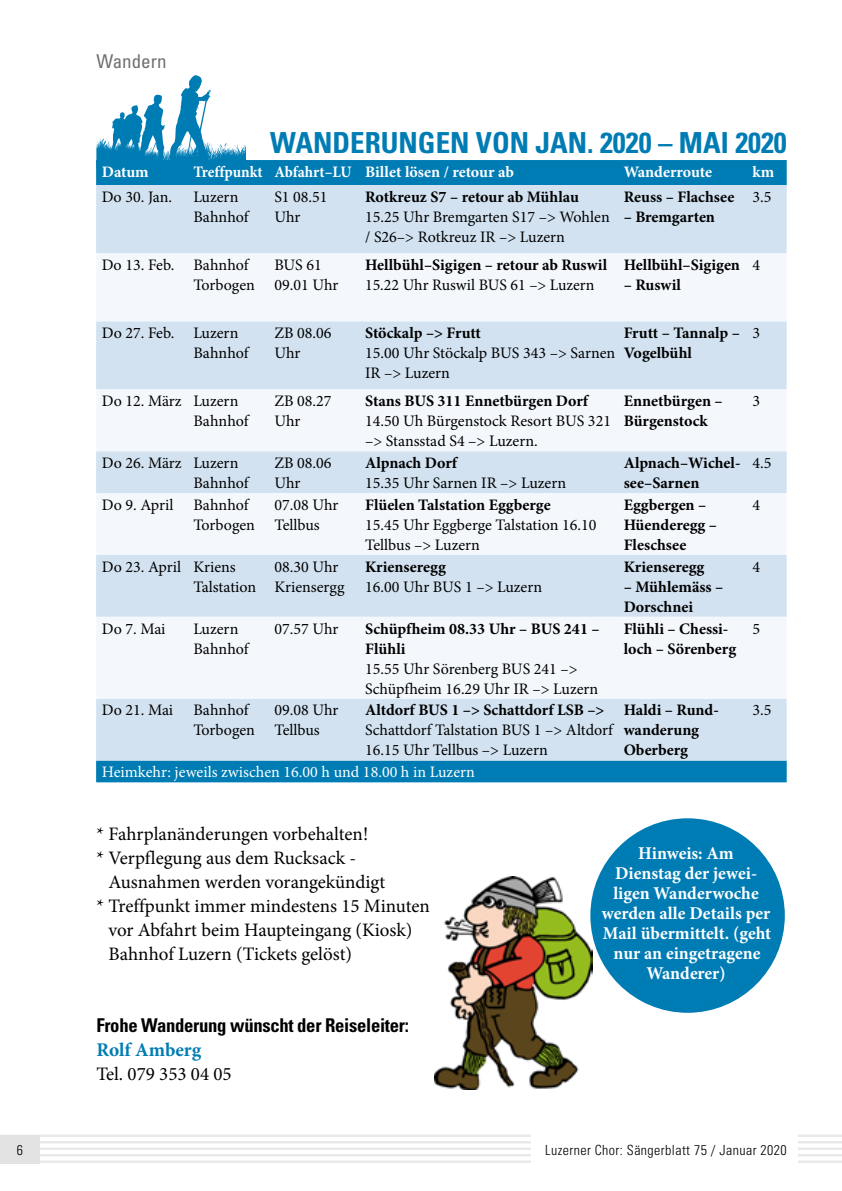
<style>
.page{position:relative;width:842px;height:1191px;background:#fff}
.page>*{position:absolute;margin:0;border:0;box-sizing:border-box;transform-origin:0 0}
.t1{font:700 condensed 29px "Univers";color:#007cb5}
.t2{font:700 19.4px "Minion Pro";letter-spacing:-.005em;color:#007cb5}
.t3{font:19px "Minion Pro";color:#000}
.t4{font:700 condensed 19px "Univers";letter-spacing:-.015em;color:#000}
.t5{font:condensed 19px "Univers";color:#706f6f}
.t6{font:700 18px/20px "Minion Pro";color:#fff;text-align:center}
.t7{font:16px/20px "Minion Pro";color:#000}
.t8{font:700 16px/20px "Minion Pro";color:#000}
.t9{font:16px "Minion Pro";color:#fff}
.t10{font:700 16px "Minion Pro";letter-spacing:-.005em;color:#fff;scale:.95 1}
.t11{font:700 16px "Minion Pro";letter-spacing:-.005em;color:#fff}
.t12{font:300 condensed 14px "Univers";letter-spacing:.03em;color:#000}
</style>
<div class="page">
<hr style="left:0;top:1141px;width:842px;height:2px;background:#dadada">
<hr style="left:0;top:1134px;width:842px;height:3px;background:#dadada">
<hr style="left:0;top:1147px;width:842px;height:3px;background:#dadada">
<hr style="left:0;top:1154px;width:842px;height:2px;background:#dadada">
<hr style="left:0;top:1160px;width:842px;height:2px;background:#dadada">
<svg style="left:841px;top:1134px;width:1px;height:28px"></svg>
<div style="left:531px;top:1133px;width:267px;height:32px;background:#fff"></div>
<div style="left:0;top:1134px;width:40px;height:29px;background:#e3e3e3"></div>
<img style="left:434px;top:876px;width:158px;height:214px">
<svg style="left:96px;top:75px;width:150px;height:85px"></svg>
<div style="left:96px;top:160px;width:691px;height:622px;background:#007cb5"></div>
<div style="left:96px;top:185px;width:691px;height:575px;background:#d2e2f1"></div>
<svg style="left:96px;top:253px;width:691px;height:445px;fill:#f4f8fc"></svg>
<div style="left:589px;top:817px;width:197px;height:196px;background:#007cb5;border-radius:50%"></div>
<p class="t5" style="left:96px;top:50px;width:72px">Wandern</p>
<h1 class="t1" style="left:270px;top:125px;width:518px">WANDERUNGEN VON JAN. 2020 – MAI 2020</h1>
<p class="t11" style="left:102px;top:160px;width:49px">Datum</p>
<p class="t10" style="left:193px;top:160px;width:339px">Treffpunkt Abfahrt–LU Billet lösen / retour ab</p>
<p class="t11" style="left:624px;top:160px;width:90px">Wanderroute</p>
<p class="t11" style="left:752px;top:160px;width:23px">km</p>
<p class="t7" style="left:102px;top:187px;width:72px">Do 30. Jan.</p>
<p class="t7" style="left:193px;top:187px;width:57px">Luzern<br>Bahnhof</p>
<p class="t7" style="left:274px;top:187px;width:55px">S1 08.51<br>Uhr</p>
<p class="t8" style="left:365px;top:187px;width:215px">Rotkreuz S7 – retour ab Mühlau</p>
<p class="t8" style="left:624px;top:187px;width:112px">Reuss – Flachsee</p>
<p class="t8" style="left:624px;top:207px;width:93px">– Bremgarten</p>
<p class="t7" style="left:752px;top:187px;width:21px">3.5</p>
<p class="t7" style="left:365px;top:207px;width:246px">15.25 Uhr Bremgarten S17 –&gt; Wohlen / S26–&gt; Rotkreuz IR –&gt; Luzern</p>
<p class="t7" style="left:193px;top:255px;width:63px;text-indent:-92px">Do 13. Feb. Bahnhof<br>Torbogen</p>
<p class="t7" style="left:274px;top:255px;width:66px">BUS 61<br>09.01 Uhr</p>
<p class="t8" style="left:365px;top:255px;width:244px">Hellbühl–Sigigen – retour ab Ruswil</p>
<p class="t7" style="left:365px;top:275px;width:231px">15.22 Uhr Ruswil BUS 61 –&gt; Luzern</p>
<p class="t8" style="left:624px;top:255px;width:118px">Hellbühl–Sigigen</p>
<p class="t8" style="left:624px;top:275px;width:59px">– Ruswil</p>
<p class="t7" style="left:752px;top:255px;width:9px">4</p>
<p class="t7" style="left:193px;top:323px;width:57px;text-indent:-92px">Do 27. Feb. Luzern<br>Bahnhof</p>
<p class="t7" style="left:274px;top:323px;width:59px">ZB 08.06<br>Uhr</p>
<p class="t8" style="left:365px;top:323px;width:117px">Stöckalp –&gt; Frutt</p>
<p class="t7" style="left:365px;top:343px;width:252px">15.00 Uhr Stöckalp BUS 343 –&gt; Sarnen<br>IR –&gt; Luzern</p>
<p class="t7" style="left:193px;top:391px;width:57px;text-indent:-92px">Do 12. März Luzern<br>Bahnhof</p>
<p class="t7" style="left:274px;top:391px;width:59px">ZB 08.27<br>Uhr</p>
<p class="t8" style="left:365px;top:391px;width:225px">Stans BUS 311 Ennetbürgen Dorf</p>
<p class="t7" style="left:365px;top:411px;width:247px">14.50 Uh Bürgenstock Resort BUS 321 –&gt; Stansstad S4 –&gt; Luzern.</p>
<p class="t7" style="left:193px;top:453px;width:57px;text-indent:-92px">Do 26. März Luzern<br>Bahnhof</p>
<p class="t7" style="left:274px;top:453px;width:59px">ZB 08.06<br>Uhr</p>
<p class="t8" style="left:365px;top:452px;width:94px">Alpnach Dorf</p>
<p class="t7" style="left:365px;top:473px;width:203px">15.35 Uhr Sarnen IR –&gt; Luzern</p>
<p class="t7" style="left:193px;top:495px;width:63px;text-indent:-92px">Do 9. April Bahnhof<br>Torbogen</p>
<p class="t7" style="left:274px;top:495px;width:66px">07.08 Uhr<br>Tellbus</p>
<p class="t8" style="left:365px;top:494px;width:187px">Flüelen Talstation Eggberge</p>
<p class="t7" style="left:365px;top:515px;width:233px">15.45 Uhr Eggberge Talstation 16.10<br>Tellbus –&gt; Luzern</p>
<p class="t7" style="left:193px;top:556px;width:64px;text-indent:-92px">Do 23. April Kriens<br>Talstation</p>
<p class="t7" style="left:274px;top:556px;width:72px">08.30 Uhr<br>Kriensergg</p>
<p class="t8" style="left:365px;top:556px;width:82px">Krienseregg</p>
<p class="t7" style="left:365px;top:576px;width:179px">16.00 Uhr BUS 1 –&gt; Luzern</p>
<p class="t7" style="left:102px;top:618px;width:65px">Do 7. Mai</p>
<p class="t7" style="left:193px;top:618px;width:57px">Luzern<br>Bahnhof</p>
<p class="t7" style="left:274px;top:618px;width:66px">07.57 Uhr</p>
<p class="t8" style="left:365px;top:618px;width:236px">Schüpfheim 08.33 Uhr – BUS 241 –<br>Flühli</p>
<p class="t7" style="left:365px;top:658px;width:235px">15.55 Uhr Sörenberg BUS 241 –&gt;<br>Schüpfheim 16.29 Uhr IR –&gt; Luzern</p>
<p class="t7" style="left:102px;top:700px;width:73px">Do 21. Mai</p>
<p class="t7" style="left:193px;top:700px;width:63px">Bahnhof<br>Torbogen</p>
<p class="t7" style="left:274px;top:700px;width:66px">09.08 Uhr<br>Tellbus</p>
<p class="t8" style="left:365px;top:700px;width:241px">Altdorf BUS 1 –&gt; Schattdorf LSB –&gt;</p>
<p class="t7" style="left:365px;top:720px;width:249px">Schattdorf Talstation BUS 1 –&gt; Altdorf<br>16.15 Uhr Tellbus –&gt; Luzern</p>
<p class="t9" style="left:102px;top:761px;width:375px">Heimkehr: jeweils zwischen 16.00 h und 18.00 h in Luzern</p>
<p class="t8" style="left:624px;top:323px;width:118px">Frutt – Tannalp –<br>Vogelbühl</p>
<p class="t7" style="left:752px;top:323px;width:9px">3</p>
<p class="t8" style="left:624px;top:391px;width:101px">Ennetbürgen –<br>Bürgenstock</p>
<p class="t7" style="left:752px;top:391px;width:9px">3</p>
<p class="t8" style="left:624px;top:452px;width:118px">Alpnach–Wichel&shy;see–Sarnen</p>
<p class="t7" style="left:752px;top:453px;width:21px">4.5</p>
<p class="t8" style="left:624px;top:494px;width:95px">Eggbergen –<br>Hüenderegg –<br>Fleschsee</p>
<p class="t7" style="left:752px;top:495px;width:9px">4</p>
<p class="t8" style="left:624px;top:556px;width:82px">Krienseregg</p>
<p class="t8" style="left:624px;top:576px;width:101px">– Mühlemäss –<br>Dorschnei</p>
<p class="t7" style="left:752px;top:556px;width:9px">4</p>
<p class="t8" style="left:624px;top:618px;width:114px">Flühli – Chessi&shy;loch – Sörenberg</p>
<p class="t7" style="left:752px;top:618px;width:9px">5</p>
<p class="t8" style="left:624px;top:700px;width:97px">Haldi – Rund&shy;wanderung<br>Oberberg</p>
<p class="t7" style="left:752px;top:700px;width:21px">3.5</p>
<p class="t3" style="left:96px;top:821px;width:273px">* Fahrplanänderungen vorbehalten!</p>
<p class="t3" style="left:96px;top:845px;width:261px">* Verpflegung aus dem Rucksack -</p>
<p class="t3" style="left:108px;top:869px;width:278px">Ausnahmen werden vorangekündigt</p>
<p class="t3" style="left:96px;top:893px;width:335px">* Treffpunkt immer mindestens 15 Minuten</p>
<p class="t3" style="left:108px;top:917px;width:306px">vor Abfahrt beim Haupteingang (Kiosk)</p>
<p class="t3" style="left:108px;top:941px;width:245px">Bahnhof Luzern (Tickets gelöst)</p>
<p class="t4" style="left:96px;top:1014px;width:314px">Frohe Wanderung wünscht der Reiseleiter:</p>
<p class="t2" style="left:96px;top:1036px;width:106px">Rolf Amberg</p>
<p class="t3" style="left:96px;top:1061px;width:137px">Tel. 079 353 04 05</p>
<p class="t6" style="left:602px;top:843px;width:171px">Hinweis: Am<br>Dienstag der jewei&shy;ligen Wanderwoche werden alle Details per<br>Mail übermittelt. (geht nur an eingetragene<br>Wanderer)</p>
<p class="t12" style="left:17px;top:1141px;width:8px">6</p>
<p class="t12" style="left:545px;top:1141px;width:243px">Luzerner Chor: Sängerblatt 75 / Januar 2020</p>
</div>
